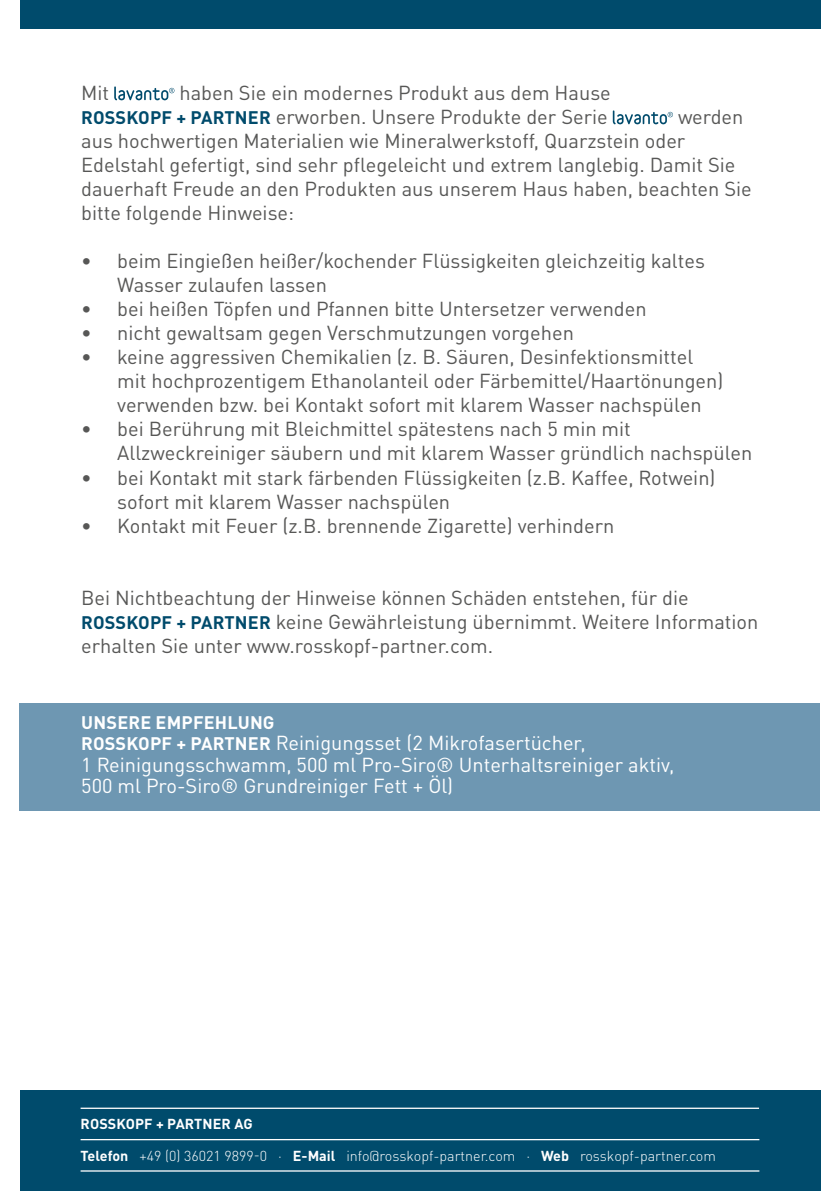
<style>
.page{position:relative;width:840px;height:1191px;background:#fff}
.page>*{position:absolute;margin:0;border:0;box-sizing:border-box;transform-origin:0 0}
.t1{font:20px/24px "DINOT";color:#575756}
.t2{font:20px/21.6px "DINOT";color:#fff}
.t3{font:700 18px "DIN Pro";letter-spacing:.01em;color:#fff}
.t4{font:300 14.2px "DINOT";color:#fff}
.t5{font:700 14.2px "DINOT";letter-spacing:.01em;color:#fff}
.s1{font-weight:700;font-size:18px;color:#004b6c}
.s2{font-weight:700;font-size:18px}
.s3{font-weight:700}
</style>
<div class="page">
<svg style="left:114px;top:86px;width:60px;height:14px"></svg>
<svg style="left:612px;top:110px;width:60px;height:14px"></svg>
<div style="left:20px;top:0;width:799px;height:28px;background:#004b6c"></div>
<div style="left:20px;top:1090px;width:799px;height:101px;background:#004b6c"></div>
<hr style="left:81px;top:1107px;width:677px;height:2px;background:#fff">
<hr style="left:81px;top:1170px;width:678px;height:1px;background:#fff">
<hr style="left:81px;top:1139px;width:678px;height:1px;background:#fff">
<div style="left:20px;top:703px;width:799px;height:108px;background:#6e97b2"></div>
<p class="t1" style="left:81px;top:81px;width:531px;text-align:right">haben Sie ein modernes Produkt aus dem Hause<br><span class="s1">ROSSKOPF + PARTNER</span> erworben. Unsere Produkte der Serie</p>
<p class="t1" style="left:81px;top:81px;width:29px">Mit</p>
<p class="t1" style="left:81px;top:105px;width:671px;text-indent:596px">werden aus hochwertigen Materialien wie Mineralwerkstoff, Quarzstein oder Edelstahl gefertigt, sind sehr pflegeleicht und extrem langlebig. Damit Sie dauerhaft Freude an den Produkten aus unserem Haus haben, beachten Sie bitte folgende Hinweise:</p>
<p class="t1" style="left:117px;top:249px;width:589px;text-indent:-36px">• beim Eingießen heißer/kochender Flüssigkeiten gleichzeitig kaltes<br>Wasser zulaufen lassen</p>
<p class="t1" style="left:81px;top:297px;width:566px">• bei heißen Töpfen und Pfannen bitte Untersetzer verwenden</p>
<p class="t1" style="left:81px;top:321px;width:494px">• nicht gewaltsam gegen Verschmutzungen vorgehen</p>
<p class="t1" style="left:117px;top:345px;width:607px;text-indent:-36px">• keine aggressiven Chemikalien (z. B. Säuren, Desinfektionsmittel mit hochprozentigem Ethanolanteil oder Färbemittel/Haartönungen) verwenden bzw. bei Kontakt sofort mit klarem Wasser nachspülen</p>
<p class="t1" style="left:117px;top:417px;width:636px;text-indent:-36px">• bei Berührung mit Bleichmittel spätestens nach 5 min mit<br>Allzweckreiniger säubern und mit klarem Wasser gründlich nachspülen</p>
<p class="t1" style="left:117px;top:465px;width:599px;text-indent:-36px">• bei Kontakt mit stark färbenden Flüssigkeiten (z.B. Kaffee, Rotwein) sofort mit klarem Wasser nachspülen</p>
<p class="t1" style="left:81px;top:513px;width:534px">• Kontakt mit Feuer (z.B. brennende Zigarette) verhindern</p>
<p class="t1" style="left:81px;top:585px;width:678px">Bei Nichtbeachtung der Hinweise können Schäden entstehen, für die<br><span class="s1">ROSSKOPF + PARTNER</span> keine Gewährleistung übernimmt. Weitere Information erhalten Sie unter www.rosskopf-partner.com.</p>
<p class="t3" style="left:81px;top:710px;width:194px">UNSERE EMPFEHLUNG</p>
<p class="t2" style="left:81px;top:732px;width:594px"><span class="s2">ROSSKOPF + PARTNER</span> Reinigungsset (2 Mikrofasertücher,<br>1 Reinigungsschwamm, 500 ml Pro-Siro® Unterhaltsreiniger aktiv,<br>500 ml Pro-Siro® Grundreiniger Fett + Öl)</p>
<p class="t5" style="left:81px;top:1115px;width:173px">ROSSKOPF + PARTNER AG</p>
<p class="t4" style="left:81px;top:1146px;width:636px"><span class="s3">Telefon</span> +49 (0) 36021 9899-0 · <span class="s3">E-Mail</span> info@rosskopf-partner.com · <span class="s3">Web</span> rosskopf-partner.com</p>
</div>
